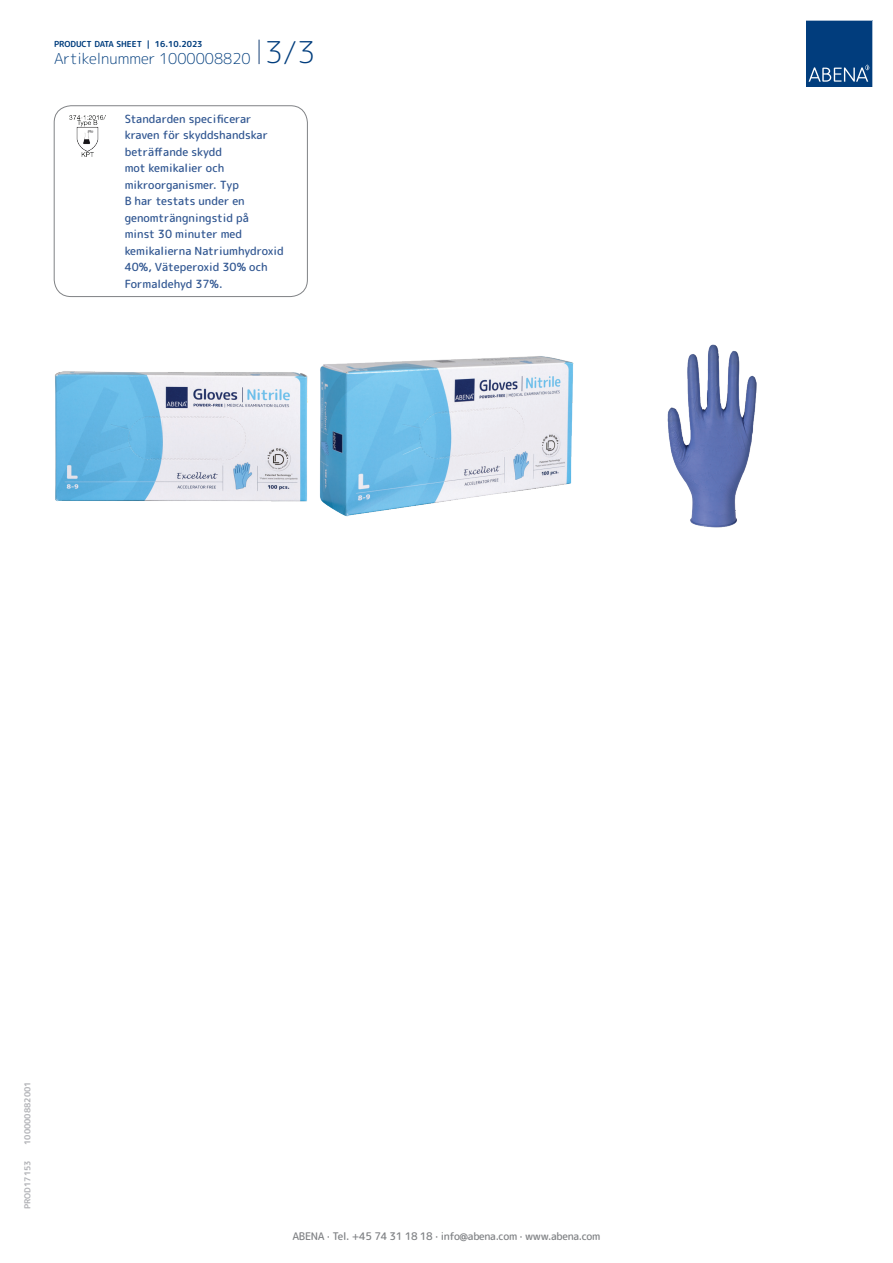
<style>
.page{position:relative;width:893px;height:1263px;background:#fff}
.page>*{position:absolute;margin:0;border:0;box-sizing:border-box;transform-origin:0 0}
.t1{font:300 15px "Rounded Mplus 1 c";color:#013d7d}
.t2{font:500 11.25px/16.5px "Rounded Mplus 1 c";color:#305691}
.t3{font:500 10.5px "Rounded Mplus 1 c";letter-spacing:-.03em;color:#808285}
.t4{font:700 8.25px "Rounded Mplus 1 c";color:#013d7d}
.t5{font:700 8.25px "Rounded Mplus 1 c";color:#b2b3b7}
.s1{font-size:30px}
</style>
<div class="page">
<svg style="left:259px;top:40px;width:1px;height:24px"></svg>
<svg style="left:806px;top:20px;width:67px;height:67px"></svg>
<img style="left:69px;top:115px;width:37px;height:41px">
<div style="left:54px;top:106px;width:254px;height:191px;border:1px solid #808285;border-radius:17px"></div>
<img style="left:55px;top:371px;width:252px;height:130px">
<img style="left:320px;top:356px;width:253px;height:160px">
<img style="left:668px;top:345px;width:89px;height:182px">
<p class="t4" style="left:54px;top:38px;width:150px">PRODUCT DATA SHEET | 16.10.2023</p>
<h1 class="t1" style="left:54px;top:48px;width:263px">Artikelnummer 1000008820 <span class="s1">3/3</span></h1>
<p class="t2" style="left:125px;top:110px;width:160px">Standarden specificerar kraven för skyddshandskar beträffande skydd<br>mot kemikalier och mikroorganismer. Typ<br>B har testats under en genomträngningstid på<br>minst 30 minuter med kemikalierna Natriumhydroxid<br>40%, Väteperoxid 30% och<br>Formaldehyd 37%.</p>
<p class="t5" style="left:22px;top:1145px;width:65px;rotate:-90deg">100000882001</p>
<p class="t5" style="left:22px;top:1209px;width:50px;rotate:-90deg">PROD17153</p>
<p class="t3" style="left:292px;top:1229px;width:309px">ABENA · Tel. +45 74 31 18 18 · info@abena.com · www.abena.com</p>
</div>
